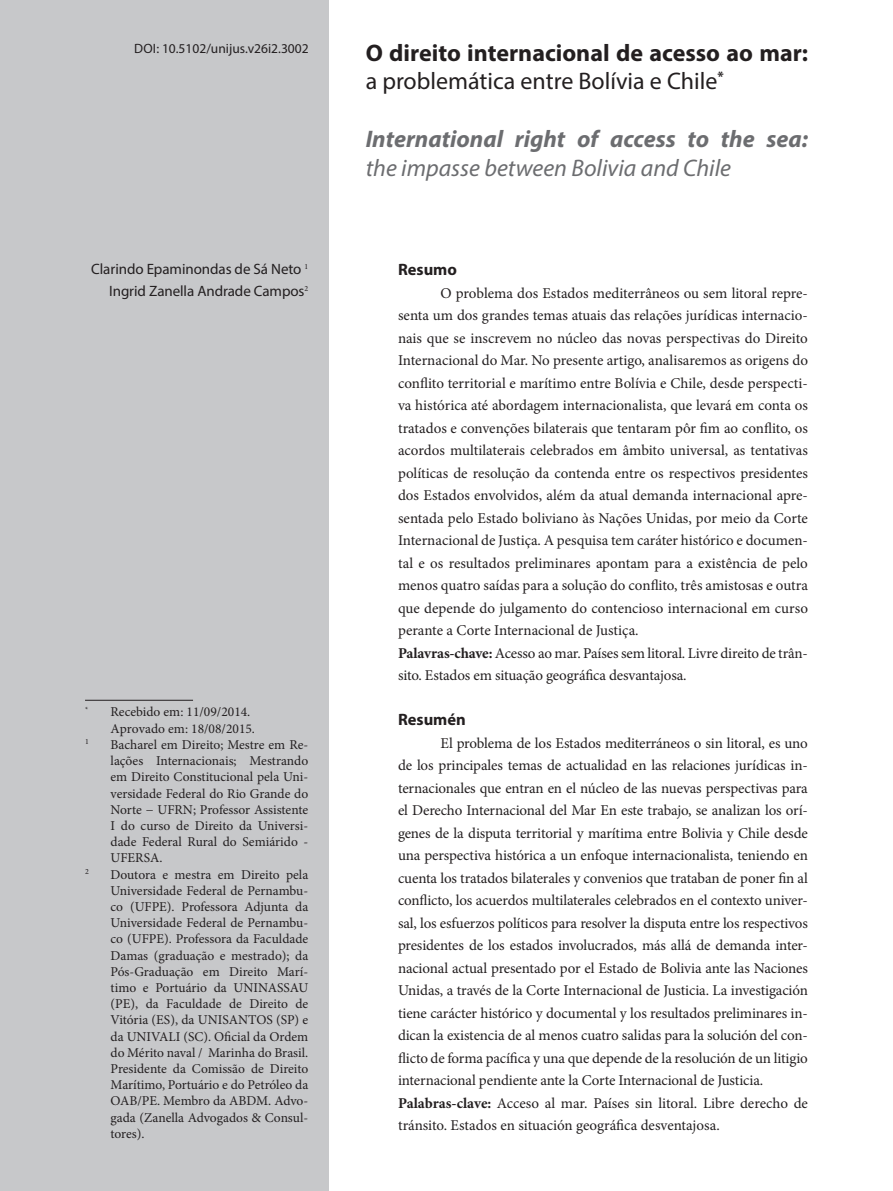
<style>
.page{position:relative;width:893px;height:1191px;background:#fff}
.page>*{position:absolute;margin:0;border:0;box-sizing:border-box;transform-origin:0 0}
.t1{font:700 24px/28.8px "Myriad Pro";color:#231f20}
.t2{font:italic 700 24px "Myriad Pro";color:#6c6d70}
.t3{font:italic 24px "Myriad Pro";color:#6c6d70}
.t4{font:700 16.5px "Myriad Pro";color:#231f20}
.t5{font:15px/22.5px "Minion Pro";letter-spacing:-.01em;color:#231f20}
.t6{font:15px/21.6px "Myriad Pro";letter-spacing:-.005em;color:#231f20;text-align:right}
.t7{font:13.5px/16.2px "Minion Pro";color:#231f20;text-align:justify}
.t8{font:13.5px "Myriad Pro";color:#231f20}
.t9{font:7.8px "Minion Pro";color:#231f20}
.s1{font-weight:400}
.s2{font-weight:700}
</style>
<div class="page">
<div style="left:0;top:0;width:329px;height:1191px;background:#c7c8ca"></div>
<hr style="left:85px;top:700px;width:108px;height:1px;background:#231f20">
<p class="t8" style="left:134px;top:40px;width:176px">DOI: 10.5102/unijus.v26i2.3002</p>
<p class="t6" style="left:91px;top:258px;width:219px">Clarindo Epaminondas de Sá Neto <sup>1<br></sup>Ingrid Zanella Andrade Campos<sup>2</sup></p>
<p class="t7" style="left:111px;top:704px;width:146px;text-indent:-26px"><sup>*</sup> Recebido em: 11/09/2014.<br>Aprovado em: 18/08/2015.</p>
<p class="t9" style="left:85px;top:736px;width:5px">1</p>
<p class="t7" style="left:111px;top:736px;width:199px">Bacharel em Direito; Mestre em Re&shy;lações Internacionais; Mestrando em Direito Constitucional pela Uni&shy;versidade Federal do Rio Grande do Norte − UFRN; Professor Assistente I do curso de Direito da Universi&shy;dade Federal Rural do Semiárido - UFERSA.</p>
<p class="t9" style="left:85px;top:866px;width:5px">2</p>
<p class="t7" style="left:111px;top:866px;width:199px">Doutora e mestra em Direito pela Universidade Federal de Pernambu&shy;co (UFPE). Professora Adjunta da Universidade Federal de Pernambu&shy;co (UFPE). Professora da Faculdade Damas (graduação e mestrado); da Pós-Graduação em Direito Marí&shy;timo e Portuário da UNINASSAU (PE), da Faculdade de Direito de Vitória (ES), da UNISANTOS (SP) e da UNIVALI (SC). Oficial da Ordem do Mérito naval / Marinha do Brasil.<br>Presidente da Comissão de Direito Marítimo, Portuário e do Petróleo da OAB/PE. Membro da ABDM. Advo&shy;gada (Zanella Advogados &amp; Consul&shy;tores).</p>
<h1 class="t1" style="left:366px;top:37px;width:444px">O direito internacional de acesso ao mar: <span class="s1">a problemática entre Bolívia e Chile</span><sup>*</sup></h1>
<h1 class="t2" style="left:366px;top:123px;width:444px">International right of access to the sea:</h1>
<h1 class="t3" style="left:366px;top:153px;width:367px">the impasse between Bolivia and Chile</h1>
<p class="t4" style="left:398px;top:259px;width:60px">Resumo</p>
<p class="t5" style="left:398px;top:281px;width:411px;text-indent:43px">O problema dos Estados mediterrâneos ou sem litoral repre&shy;senta um dos grandes temas atuais das relações jurídicas internacio&shy;nais que se inscrevem no núcleo das novas perspectivas do Direito Internacional do Mar. No presente artigo, analisaremos as origens do conflito territorial e marítimo entre Bolívia e Chile, desde perspecti&shy;va histórica até abordagem internacionalista, que levará em conta os tratados e convenções bilaterais que tentaram pôr fim ao conflito, os acordos multilaterais celebrados em âmbito universal, as tentativas políticas de resolução da contenda entre os respectivos presidentes dos Estados envolvidos, além da atual demanda internacional apre&shy;sentada pelo Estado boliviano às Nações Unidas, por meio da Corte Internacional de Justiça. A pesquisa tem caráter histórico e documen&shy;tal e os resultados preliminares apontam para a existência de pelo menos quatro saídas para a solução do conflito, três amistosas e outra que depende do julgamento do contencioso internacional em curso perante a Corte Internacional de Justiça.<br><span class="s2">Palavras-chave:</span> Acesso ao mar. Países sem litoral. Livre direito de trân&shy;sito. Estados em situação geográfica desvantajosa.</p>
<p class="t4" style="left:398px;top:709px;width:69px">Resumén</p>
<p class="t5" style="left:398px;top:731px;width:411px;text-indent:43px">El problema de los Estados mediterráneos o sin litoral, es uno de los principales temas de actualidad en las relaciones jurídicas in&shy;ternacionales que entran en el núcleo de las nuevas perspectivas para el Derecho Internacional del Mar En este trabajo, se analizan los orí&shy;genes de la disputa territorial y marítima entre Bolivia y Chile desde una perspectiva histórica a un enfoque internacionalista, teniendo en cuenta los tratados bilaterales y convenios que trataban de poner fin al conflicto, los acuerdos multilaterales celebrados en el contexto univer&shy;sal, los esfuerzos políticos para resolver la disputa entre los respectivos presidentes de los estados involucrados, más allá de demanda inter&shy;nacional actual presentado por el Estado de Bolivia ante las Naciones Unidas, a través de la Corte Internacional de Justicia. La investigación tiene carácter histórico y documental y los resultados preliminares in&shy;dican la existencia de al menos cuatro salidas para la solución del con&shy;flicto de forma pacífica y una que depende de la resolución de un litigio internacional pendiente ante la Corte Internacional de Justicia.<br><span class="s2">Palabras-clave:</span> Acceso al mar. Países sin litoral. Libre derecho de tránsito. Estados en situación geográfica desventajosa.</p>
</div>
